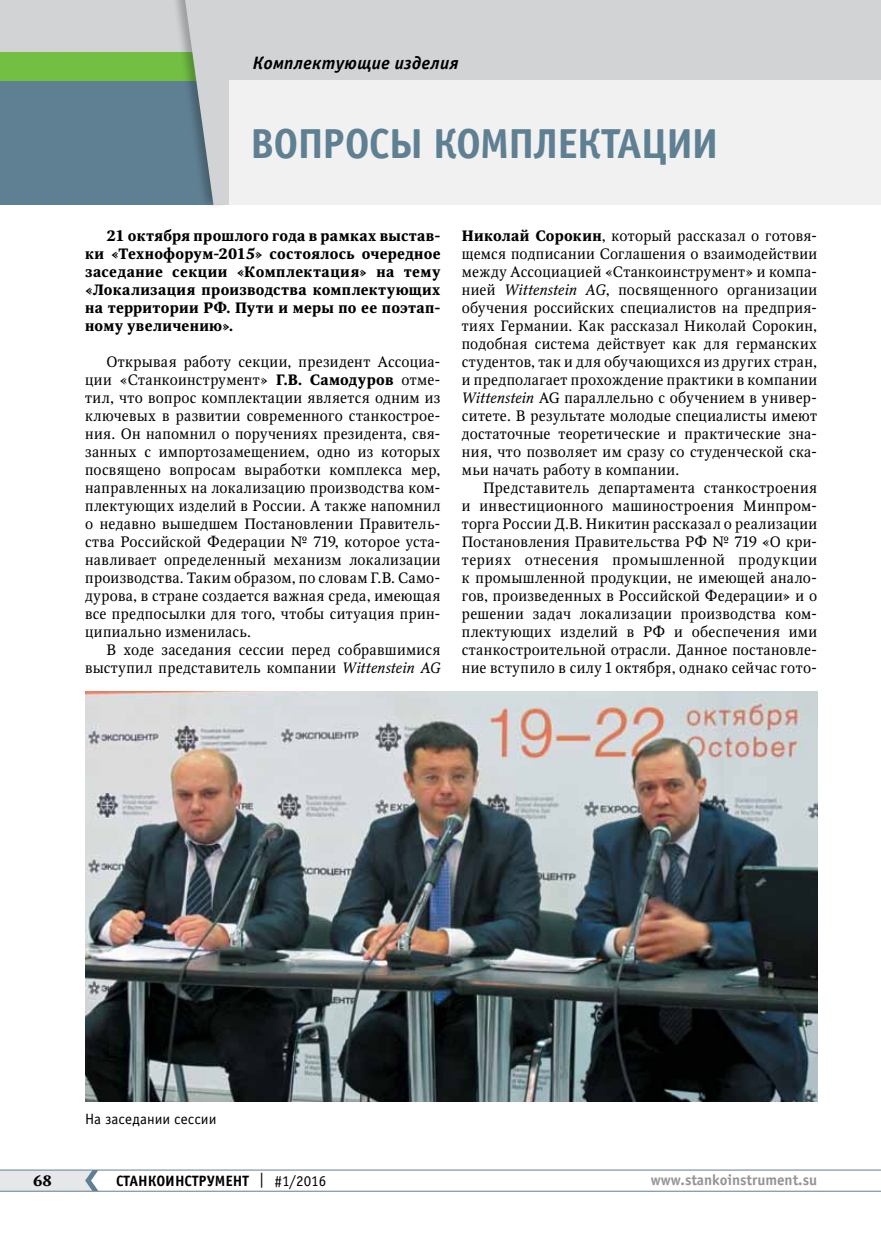
<style>
.page{position:relative;width:881px;height:1234px;background:#fff}
.page>*{position:absolute;margin:0;border:0;box-sizing:border-box;transform-origin:0 0}
.t1{font:700 42px "Officina Sans C";letter-spacing:-.03em;color:#5f8093}
.t2{font:italic 700 18px "Officina Sans C";letter-spacing:.015em;color:#000}
.t3{font:15px/18px "Octava";letter-spacing:.025em;color:#000;text-align:justify}
.t4{font:700 15px/18px "Octava";letter-spacing:.015em;color:#000;text-align:justify}
.t5{font:700 15px "Officina Sans C";color:#000}
.t6{font:700 15px "Officina Sans C";color:#939598}
.t7{font:15px "Officina Sans C";color:#000}
.s1{font-weight:700}
.s2{font-style:italic}
.s3{font-weight:400}
</style>
<div class="page">
<hr style="left:0;top:1190px;width:880px;height:1px;background:#5f8093">
<hr style="left:0;top:1169px;width:880px;height:1px;background:#5f8093">
<svg style="left:0;top:1169px;width:98px;height:21px;background:#d9dde0"></svg>
<div style="left:0;top:0;width:880px;height:81px;background:#d1d3d4"></div>
<div style="left:193px;top:81px;width:687px;height:124px;background:#f1f1f2"></div>
<div style="left:0;top:56px;width:225px;height:149px;background:#5f8093"></div>
<img style="left:85px;top:691px;width:731px;height:409px">
<div style="left:0;top:52px;width:227px;height:29px;background:#72bf44"></div>
<div style="left:168px;top:0;width:61px;height:209px;background:#000;opacity:.25"></div>
<svg style="left:185px;top:0;width:44px;height:205px"></svg>
<p class="t2" style="left:253px;top:53px;width:207px">Комплектующие изделия</p>
<h1 class="t1" style="left:250px;top:120px;width:470px">ВОПРОСЫ КОМПЛЕКТАЦИИ</h1>
<p class="t4" style="left:85px;top:227px;width:357px;text-indent:21px">21 октября прошлого года в рамках выстав&shy;ки «Технофорум-2015» состоялось очередное заседание секции «Комплектация» на тему «Локализация производства комплектующих на территории РФ. Пути и меры по ее поэтап&shy;ному увеличению».</p>
<p class="t3" style="left:85px;top:353px;width:357px;text-indent:21px">Открывая работу секции, президент Ассоциа&shy;ции «Станкоинструмент» <span class="s1">Г.В. Самодуров</span> отме&shy;тил, что вопрос комплектации является одним из ключевых в развитии современного станкострое&shy;ния. Он напомнил о поручениях президента, свя&shy;занных с импортозамещением, одно из которых посвящено вопросам выработки комплекса мер, направленных на локализацию производства ком&shy;плектующих изделий в России. А также напомнил о недавно вышедшем Постановлении Правитель&shy;ства Российской Федерации № 719, которое уста&shy;навливает определенный механизм локализации производства. Таким образом, по словам Г.В. Само&shy;дурова, в стране создается важная среда, имеющая все предпосылки для того, чтобы ситуация прин&shy;ципиально изменилась.</p>
<p class="t3" style="left:85px;top:641px;width:357px;text-align:right">В ходе заседания сессии перед собравшимися выступил представитель компании <span class="s2">Wittenstein AG</span></p>
<p class="t3" style="left:461px;top:227px;width:357px"><span class="s1">Николай Сорокин</span>, который рассказал о готовя&shy;щемся подписании Соглашения о взаимодействии между Ассоциацией «Станкоинструмент» и компа&shy;нией <span class="s2">Wittenstein AG</span>, посвященного организации обучения российских специалистов на предприя&shy;тиях Германии. Как рассказал Николай Сорокин, подобная система действует как для германских студентов, так и для обучающихся из других стран, и предполагает прохождение практики в компании <span class="s2">Wittenstein</span> AG параллельно с обучением в универ&shy;ситете. В результате молодые специалисты имеют достаточные теоретические и практические зна&shy;ния, что позволяет им сразу со студенческой ска&shy;мьи начать работу в компании.</p>
<p class="t3" style="left:461px;top:479px;width:357px;text-indent:21px">Представитель департамента станкостроения и инвестиционного машиностроения Минпром&shy;торга России Д.В. Никитин рассказал о реализации Постановления Правительства РФ № 719 «О кри&shy;териях отнесения промышленной продукции к промышленной продукции, не имеющей анало&shy;гов, произведенных в Российской Федерации» и о решении задач локализации производства ком&shy;плектующих изделий в РФ и обеспечения ими станкостроительной отрасли. Данное постановле&shy;ние вступило в силу 1 октября, однако сейчас гото-</p>
<p class="t7" style="left:85px;top:1110px;width:133px">На заседании сессии</p>
<p class="t4" style="left:33px;top:1171px;width:20px">68</p>
<p class="t5" style="left:116px;top:1171px;width:211px">СТАНКОИНСТРУМЕНТ <span class="s3">| #1/2016</span></p>
<p class="t6" style="left:650px;top:1171px;width:168px">www.stankoinstrument.su</p>
</div>
